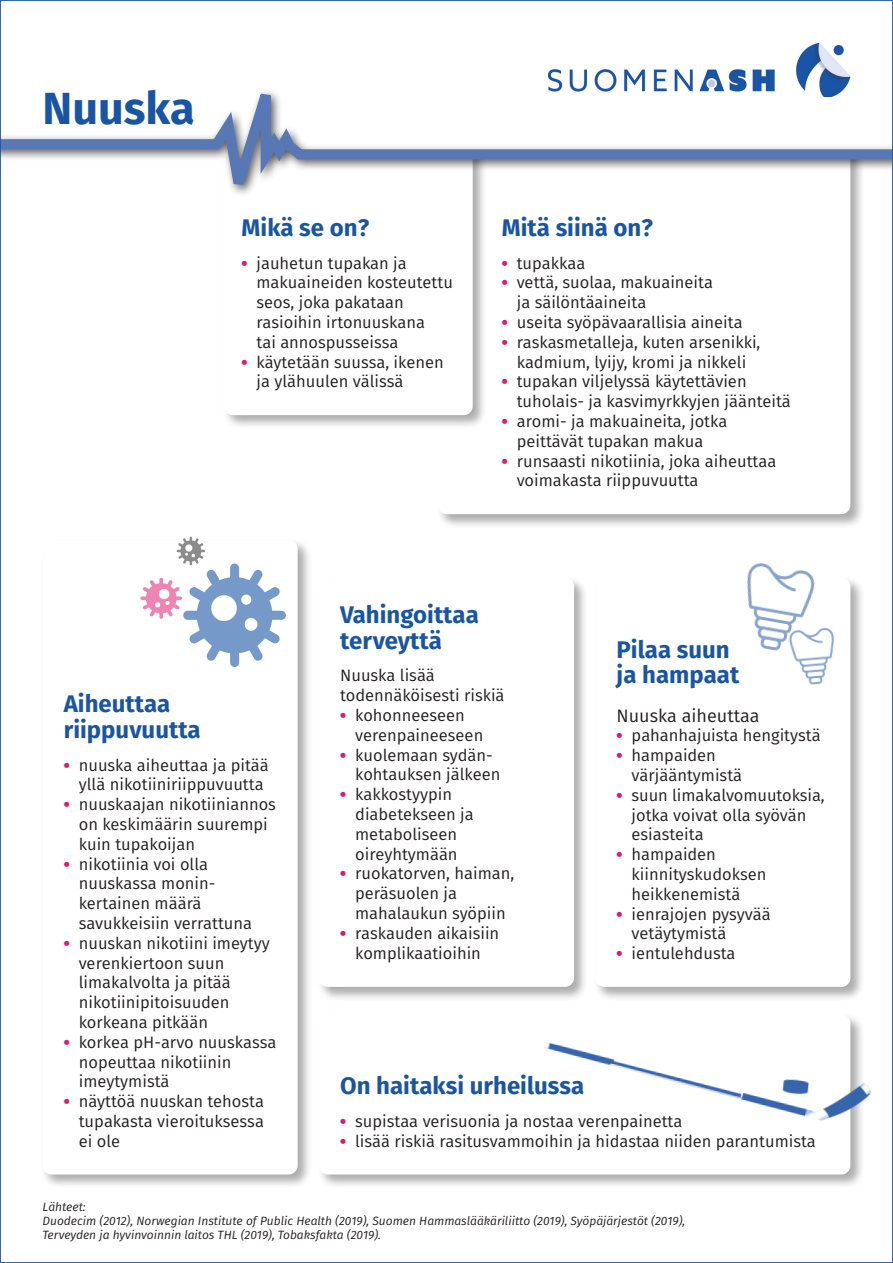
<style>
.page{position:relative;width:893px;height:1263px;background:#fff}
.page>*{position:absolute;margin:0;border:0;box-sizing:border-box;transform-origin:0 0}
.t1{font:700 45px "Fira Sans";color:#1a55a4}
.t2{font:700 24px/25.5px "Fira Sans";color:#1a55a4}
.t3{font:18px "Fira Sans";color:#231f20}
.t4{font:16.5px/19.8px "Fira Sans";color:#231f20}
.t5{font:italic 12px/14.4px "Fira Sans";color:#231f20}
.s1{font-weight:800;color:#dd1a71}
</style>
<div class="page">
<div style="left:317px;top:1013px;width:548px;height:176px;background:#231f20;opacity:.37"></div>
<div style="left:319px;top:1014px;width:531px;height:160px;background:#fff;border-radius:9px"></div>
<div style="left:593px;top:576px;width:272px;height:425px;background:#231f20;opacity:.37"></div>
<div style="left:595px;top:578px;width:255px;height:409px;background:#fff;border-radius:9px"></div>
<div style="left:317px;top:576px;width:272px;height:425px;background:#231f20;opacity:.37"></div>
<div style="left:319px;top:578px;width:255px;height:409px;background:#fff;border-radius:9px"></div>
<div style="left:41px;top:538px;width:271px;height:651px;background:#231f20;opacity:.37"></div>
<div style="left:43px;top:540px;width:255px;height:634px;background:#fff;border-radius:9px"></div>
<div style="left:436px;top:119px;width:429px;height:410px;background:#231f20;opacity:.37"></div>
<div style="left:438px;top:121px;width:412px;height:393px;background:#fff;border-radius:9px"></div>
<div style="left:222px;top:107px;width:265px;height:323px;background:#231f20;opacity:.37"></div>
<div style="left:224px;top:109px;width:249px;height:306px;background:#fff;border-radius:9px"></div>
<img style="left:733px;top:563px;width:88px;height:88px">
<img style="left:787px;top:624px;width:47px;height:61px">
<svg style="left:2px;top:43px;width:889px;height:184px"></svg>
<img style="left:175px;top:536px;width:33px;height:19px">
<img style="left:140px;top:577px;width:35px;height:42px">
<img style="left:175px;top:555px;width:124px;height:122px">
<img style="left:544px;top:1042px;width:327px;height:83px">
<h1 class="t1" style="left:43px;top:77px;width:154px">Nuuska</h1>
<h2 class="t2" style="left:242px;top:215px;width:129px">Mikä se on?</h2>
<p class="t4" style="left:257px;top:253px;width:198px;text-indent:-15px"><span class="s1">•</span> jauhetun tupakan ja makuaineiden kosteutettu seos, joka pakataan rasioihin irtonuuskana<br>tai annospusseissa</p>
<p class="t4" style="left:257px;top:352px;width:189px;text-indent:-15px"><span class="s1">•</span> käytetään suussa, ikenen ja ylähuulen välissä</p>
<h2 class="t2" style="left:502px;top:215px;width:153px">Mitä siinä on?</h2>
<p class="t4" style="left:502px;top:253px;width:85px"><span class="s1">•</span> tupakkaa</p>
<p class="t4" style="left:517px;top:273px;width:198px;text-indent:-15px"><span class="s1">•</span> vettä, suolaa, makuaineita ja säilöntäaineita</p>
<p class="t4" style="left:502px;top:312px;width:242px"><span class="s1">•</span> useita syöpävaarallisia aineita</p>
<p class="t4" style="left:502px;top:332px;width:260px;text-align:center"><span class="s1">•</span> raskasmetalleja, kuten arsenikki, kadmium, lyijy, kromi ja nikkeli</p>
<p class="t4" style="left:517px;top:372px;width:276px;text-indent:-15px"><span class="s1">•</span> tupakan viljelyssä käytettävien tuholais- ja kasvimyrkkyjen jäänteitä</p>
<p class="t4" style="left:502px;top:411px;width:227px;text-align:center"><span class="s1">•</span> aromi- ja makuaineita, jotka peittävät tupakan makua</p>
<p class="t4" style="left:517px;top:451px;width:261px;text-indent:-15px"><span class="s1">•</span> runsaasti nikotiinia, joka aiheuttaa voimakasta riippuvuutta</p>
<h2 class="t2" style="left:64px;top:691px;width:138px">Aiheuttaa riippuvuutta</h2>
<p class="t4" style="left:64px;top:755px;width:207px;text-align:center"><span class="s1">•</span> nuuska aiheuttaa ja pitää yllä nikotiiniriippuvuutta</p>
<p class="t4" style="left:79px;top:794px;width:199px;text-indent:-15px"><span class="s1">•</span> nuuskaajan nikotiiniannos on keskimäärin suurempi kuin tupakoijan</p>
<p class="t4" style="left:79px;top:854px;width:175px;text-indent:-15px"><span class="s1">•</span> nikotiinia voi olla nuuskassa monin&shy;kertainen määrä savukkeisiin verrattuna</p>
<p class="t4" style="left:79px;top:933px;width:193px;text-indent:-15px"><span class="s1">•</span> nuuskan nikotiini imeytyy verenkiertoon suun limakalvolta ja pitää nikotiinipitoisuuden korkeana pitkään</p>
<p class="t4" style="left:79px;top:1032px;width:199px;text-indent:-15px"><span class="s1">•</span> korkea pH-arvo nuuskassa nopeuttaa nikotiinin imeytymistä</p>
<p class="t4" style="left:79px;top:1091px;width:187px;text-align:justify;text-indent:-15px"><span class="s1">•</span> näyttöä nuuskan tehosta tupakasta vieroituksessa ei ole</p>
<h2 class="t2" style="left:340px;top:602px;width:140px">Vahingoittaa terveyttä</h2>
<p class="t4" style="left:340px;top:666px;width:166px">Nuuska lisää todennäköisesti riskiä</p>
<p class="t4" style="left:355px;top:705px;width:130px;text-indent:-15px"><span class="s1">•</span> kohonneeseen verenpaineeseen</p>
<p class="t4" style="left:355px;top:745px;width:147px;text-indent:-15px"><span class="s1">•</span> kuolemaan sydän&shy;kohtauksen jälkeen</p>
<p class="t4" style="left:355px;top:784px;width:120px;text-indent:-15px"><span class="s1">•</span> kakkostyypin diabetekseen ja metaboliseen oireyhtymään</p>
<p class="t4" style="left:355px;top:864px;width:161px;text-indent:-15px"><span class="s1">•</span> ruokatorven, haiman, peräsuolen ja mahalaukun syöpiin</p>
<p class="t4" style="left:340px;top:923px;width:161px;text-align:center"><span class="s1">•</span> raskauden aikaisiin komplikaatioihin</p>
<h2 class="t2" style="left:617px;top:637px;width:124px">Pilaa suun ja hampaat</h2>
<p class="t3" style="left:617px;top:703px;width:145px">Nuuska aiheuttaa</p>
<p class="t4" style="left:617px;top:726px;width:206px"><span class="s1">•</span> pahanhajuista hengitystä</p>
<p class="t4" style="left:632px;top:745px;width:112px;text-indent:-15px"><span class="s1">•</span> hampaiden värjääntymistä</p>
<p class="t4" style="left:632px;top:785px;width:195px;text-indent:-15px"><span class="s1">•</span> suun limakalvomuutoksia, jotka voivat olla syövän esiasteita</p>
<p class="t4" style="left:632px;top:844px;width:136px;text-indent:-15px"><span class="s1">•</span> hampaiden kiinnityskudoksen heikkenemistä</p>
<p class="t4" style="left:632px;top:904px;width:141px;text-indent:-15px"><span class="s1">•</span> ienrajojen pysyvää vetäytymistä</p>
<p class="t4" style="left:617px;top:943px;width:120px"><span class="s1">•</span> ientulehdusta</p>
<h2 class="t2" style="left:340px;top:1073px;width:246px">On haitaksi urheilussa</h2>
<p class="t4" style="left:340px;top:1111px;width:344px"><span class="s1">•</span> supistaa verisuonia ja nostaa verenpainetta</p>
<p class="t4" style="left:340px;top:1131px;width:477px"><span class="s1">•</span> lisää riskiä rasitusvammoihin ja hidastaa niiden parantumista</p>
<p class="t5" style="left:43px;top:1199px;width:644px">Lähteet:<br>Duodecim (2012), Norwegian Institute of Public Health (2019), Suomen Hammaslääkäriliitto (2019), Syöpäjärjestöt (2019),<br>Terveyden ja hyvinvoinnin laitos THL (2019), Tobaksfakta (2019).</p>
</div>
